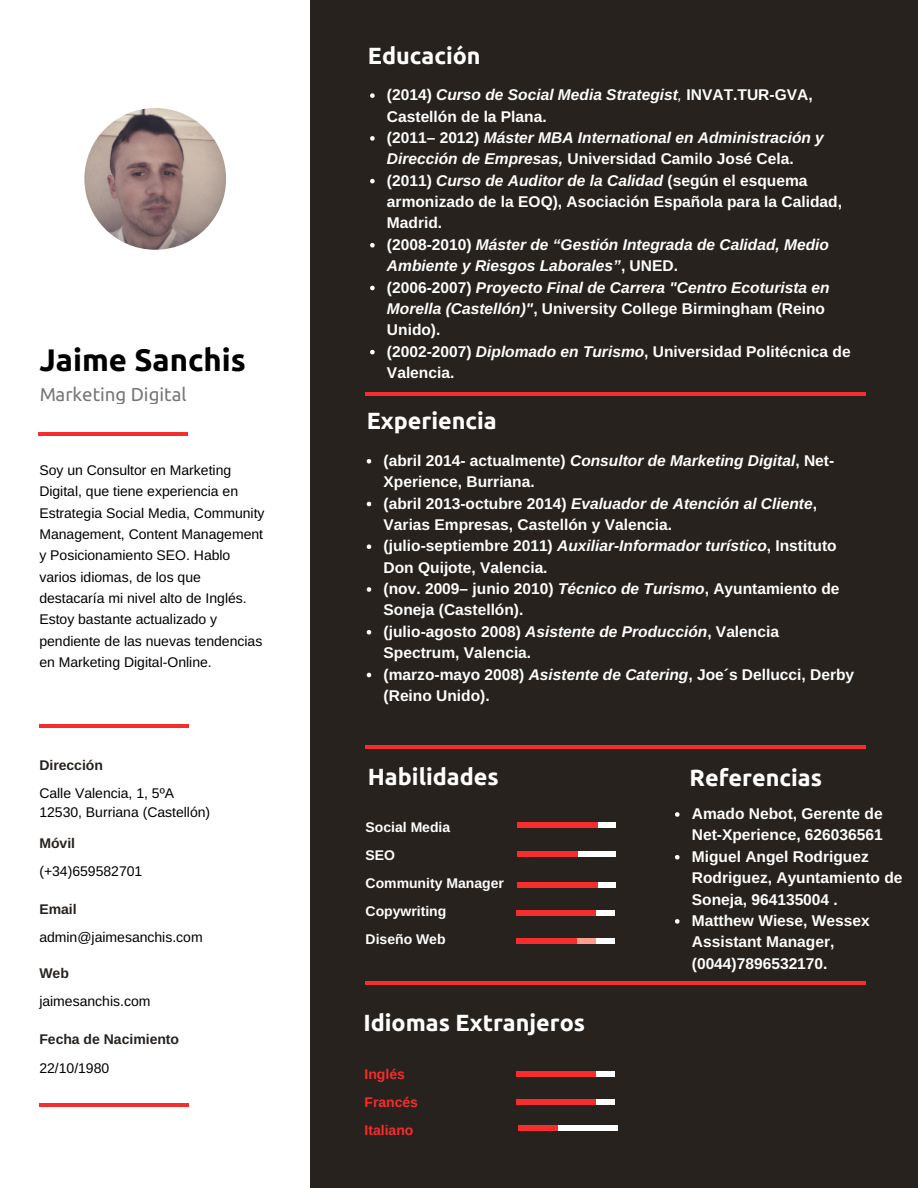
<style>
.page{position:relative;width:918px;height:1188px;background:#27221e}
.page>*{position:absolute;margin:0;border:0;box-sizing:border-box;transform-origin:0 0}
.t1{font:700 31.2px "Ubuntu";color:#000}
.t2{font:700 23.4px "Ubuntu";color:#fff}
.t3{font:18.75px "Ubuntu";color:#000}
.t4{font:700 15.6px/21.3px "Arimo";color:#fff}
.t5{font:13.95px/21.3px "Arimo";color:#000}
.t6{font:700 13.95px/28.2px "Arimo";color:#fff}
.t7{font:700 13.95px "Arimo";color:#27221e}
.t8{font:700 13.95px/28.2px "Arimo";color:#f72c2c}
.s1{font-style:italic}
.s2{font-weight:400;font-style:italic}
</style>
<div class="page">
<div style="left:0;top:0;width:309px;height:1188px;background:#fff"></div>
<img style="left:84px;top:108px;width:142px;height:142px;border-radius:50%">
<hr style="left:40px;top:725px;width:149px;height:3px;background:#f72c2c">
<hr style="left:40px;top:1104px;width:149px;height:3px;background:#f72c2c">
<svg style="left:675px;top:812px;width:4px;height:5px"></svg>
<svg style="left:675px;top:855px;width:4px;height:5px"></svg>
<svg style="left:675px;top:919px;width:4px;height:5px"></svg>
<svg style="left:370px;top:93px;width:5px;height:5px"></svg>
<svg style="left:370px;top:136px;width:5px;height:5px"></svg>
<svg style="left:370px;top:179px;width:5px;height:4px"></svg>
<svg style="left:370px;top:243px;width:5px;height:5px"></svg>
<svg style="left:370px;top:286px;width:5px;height:4px"></svg>
<svg style="left:370px;top:350px;width:5px;height:4px"></svg>
<hr style="left:366px;top:393px;width:500px;height:3px;background:#f72c2c">
<svg style="left:367px;top:459px;width:4px;height:5px"></svg>
<svg style="left:367px;top:502px;width:4px;height:4px"></svg>
<svg style="left:367px;top:544px;width:4px;height:5px"></svg>
<svg style="left:367px;top:587px;width:4px;height:5px"></svg>
<svg style="left:367px;top:630px;width:4px;height:4px"></svg>
<svg style="left:367px;top:673px;width:4px;height:4px"></svg>
<hr style="left:366px;top:745px;width:500px;height:3px;background:#f72c2c">
<div style="left:518px;top:822px;width:98px;height:6px;background:#fff"></div>
<div style="left:577px;top:822px;width:20px;height:6px;background:#f72c2c"></div>
<div style="left:537px;top:822px;width:21px;height:6px;background:#f72c2c"></div>
<div style="left:557px;top:822px;width:21px;height:6px;background:#f72c2c"></div>
<div style="left:518px;top:822px;width:20px;height:6px;background:#f72c2c"></div>
<div style="left:518px;top:852px;width:98px;height:5px;background:#fff"></div>
<div style="left:537px;top:852px;width:21px;height:5px;background:#f72c2c"></div>
<div style="left:557px;top:852px;width:21px;height:5px;background:#f72c2c"></div>
<div style="left:518px;top:852px;width:20px;height:5px;background:#f72c2c"></div>
<div style="left:518px;top:882px;width:98px;height:6px;background:#fff"></div>
<div style="left:577px;top:882px;width:20px;height:6px;background:#f72c2c"></div>
<div style="left:537px;top:882px;width:21px;height:6px;background:#f72c2c"></div>
<div style="left:557px;top:882px;width:21px;height:6px;background:#f72c2c"></div>
<div style="left:518px;top:882px;width:20px;height:6px;background:#f72c2c"></div>
<div style="left:516px;top:910px;width:99px;height:6px;background:#fff"></div>
<div style="left:576px;top:910px;width:20px;height:6px;background:#f72c2c"></div>
<div style="left:536px;top:910px;width:20px;height:6px;background:#f72c2c"></div>
<div style="left:556px;top:910px;width:21px;height:6px;background:#f72c2c"></div>
<div style="left:516px;top:910px;width:21px;height:6px;background:#f72c2c"></div>
<div style="left:516px;top:938px;width:99px;height:6px;background:#fff"></div>
<div style="left:576px;top:938px;width:20px;height:6px;background:#ff9d8e"></div>
<div style="left:536px;top:938px;width:20px;height:6px;background:#f72c2c"></div>
<div style="left:556px;top:938px;width:21px;height:6px;background:#f72c2c"></div>
<div style="left:516px;top:938px;width:21px;height:6px;background:#f72c2c"></div>
<hr style="left:366px;top:981px;width:500px;height:3px;background:#f72c2c">
<div style="left:516px;top:1071px;width:99px;height:6px;background:#fff"></div>
<div style="left:576px;top:1071px;width:20px;height:6px;background:#f72c2c"></div>
<div style="left:536px;top:1071px;width:20px;height:6px;background:#f72c2c"></div>
<div style="left:556px;top:1071px;width:21px;height:6px;background:#f72c2c"></div>
<div style="left:516px;top:1071px;width:21px;height:6px;background:#f72c2c"></div>
<div style="left:516px;top:1099px;width:99px;height:6px;background:#fff"></div>
<div style="left:576px;top:1099px;width:20px;height:6px;background:#f72c2c"></div>
<div style="left:536px;top:1099px;width:20px;height:6px;background:#f72c2c"></div>
<div style="left:556px;top:1099px;width:21px;height:6px;background:#f72c2c"></div>
<div style="left:516px;top:1099px;width:21px;height:6px;background:#f72c2c"></div>
<hr style="left:38px;top:432px;width:150px;height:3px;background:#f72c2c">
<div style="left:519px;top:1125px;width:99px;height:6px;background:#fff"></div>
<div style="left:538px;top:1125px;width:21px;height:6px;background:#f72c2c"></div>
<div style="left:558px;top:1125px;width:21px;height:6px;background:#fff"></div>
<div style="left:519px;top:1125px;width:20px;height:6px;background:#f72c2c"></div>
<h1 class="t1" style="left:39px;top:342px;width:208px">Jaime Sanchis</h1>
<p class="t3" style="left:39px;top:383px;width:149px">Marketing Digital</p>
<p class="t5" style="left:39px;top:459px;width:227px">Soy un Consultor en Marketing<br>Digital, que tiene experiencia en<br>Estrategia Social Media, Community<br>Management, Content Management y Posicionamiento SEO. Hablo varios idiomas, de los que destacaría mi nivel alto de Inglés.<br>Estoy bastante actualizado y pendiente de las nuevas tendencias en Marketing Digital-Online.</p>
<p class="t7" style="left:39px;top:757px;width:65px">Dirección</p>
<p class="t5" style="left:39px;top:783px;width:172px;line-height:19.2px">Calle Valencia, 1, 5ºA<br>12530, Burriana (Castellón)</p>
<p class="t7" style="left:39px;top:836px;width:37px">Móvil</p>
<p class="t5" style="left:39px;top:861px;width:104px">(+34)659582701</p>
<p class="t7" style="left:39px;top:901px;width:39px">Email</p>
<p class="t5" style="left:39px;top:926px;width:165px">admin@jaimesanchis.com</p>
<p class="t7" style="left:39px;top:965px;width:31px">Web</p>
<p class="t5" style="left:39px;top:990px;width:113px">jaimesanchis.com</p>
<p class="t7" style="left:39px;top:1031px;width:141px">Fecha de Nacimiento</p>
<p class="t5" style="left:39px;top:1058px;width:71px">22/10/1980</p>
<h2 class="t2" style="left:368px;top:42px;width:114px">Educación</h2>
<p class="t4" style="left:387px;top:84px;width:465px">(2014) <span class="s1">Curso de Social Media Strategist</span><span class="s2">,</span> INVAT.TUR-GVA, Castellón de la Plana.<br>(2011– 2012) <span class="s1">Máster MBA International en Administración y Dirección de Empresas,</span> Universidad Camilo José Cela.<br>(2011) <span class="s1">Curso de Auditor de la Calidad</span> (según el esquema armonizado de la EOQ), Asociación Española para la Calidad, Madrid.<br>(2008-2010) <span class="s1">Máster de “Gestión Integrada de Calidad, Medio Ambiente y Riesgos Laborales”</span>, UNED.<br>(2006-2007) <span class="s1">Proyecto Final de Carrera "Centro Ecoturista en Morella (Castellón)"</span>, University College Birmingham (Reino Unido).<br>(2002-2007) <span class="s1">Diplomado en Turismo</span>, Universidad Politécnica de Valencia.</p>
<h2 class="t2" style="left:367px;top:407px;width:132px">Experiencia</h2>
<p class="t4" style="left:384px;top:450px;width:472px">(abril 2014- actualmente) <span class="s1">Consultor de Marketing Digital</span>, Net-Xperience, Burriana.<br>(abril 2013-octubre 2014) <span class="s1">Evaluador de Atención al Cliente</span>, Varias Empresas, Castellón y Valencia.<br>(julio-septiembre 2011) <span class="s1">Auxiliar-Informador turístico</span>, Instituto Don Quijote, Valencia.<br>(nov. 2009– junio 2010) <span class="s1">Técnico de Turismo</span>, Ayuntamiento de Soneja (Castellón).<br>(julio-agosto 2008) <span class="s1">Asistente de Producción</span>, Valencia Spectrum, Valencia.<br>(marzo-mayo 2008) <span class="s1">Asistente de Catering</span>, Joe´s Dellucci, Derby (Reino Unido).</p>
<h2 class="t2" style="left:368px;top:763px;width:132px">Habilidades</h2>
<p class="t6" style="left:366px;top:813px;width:140px">Social Media<br>SEO<br>Community Manager<br>Copywriting<br>Diseño Web</p>
<h2 class="t2" style="left:363px;top:1009px;width:223px">Idiomas Extranjeros</h2>
<p class="t8" style="left:364px;top:1060px;width:55px">Inglés<br>Francés<br>Italiano</p>
<h2 class="t2" style="left:690px;top:765px;width:134px">Referencias</h2>
<p class="t4" style="left:692px;top:803px;width:212px">Amado Nebot, Gerente de<br>Net-Xperience, 626036561<br>Miguel Angel Rodriguez<br>Rodriguez, Ayuntamiento de<br>Soneja, 964135004 .<br>Matthew Wiese, Wessex<br>Assistant Manager, (0044)7896532170.</p>
</div>
